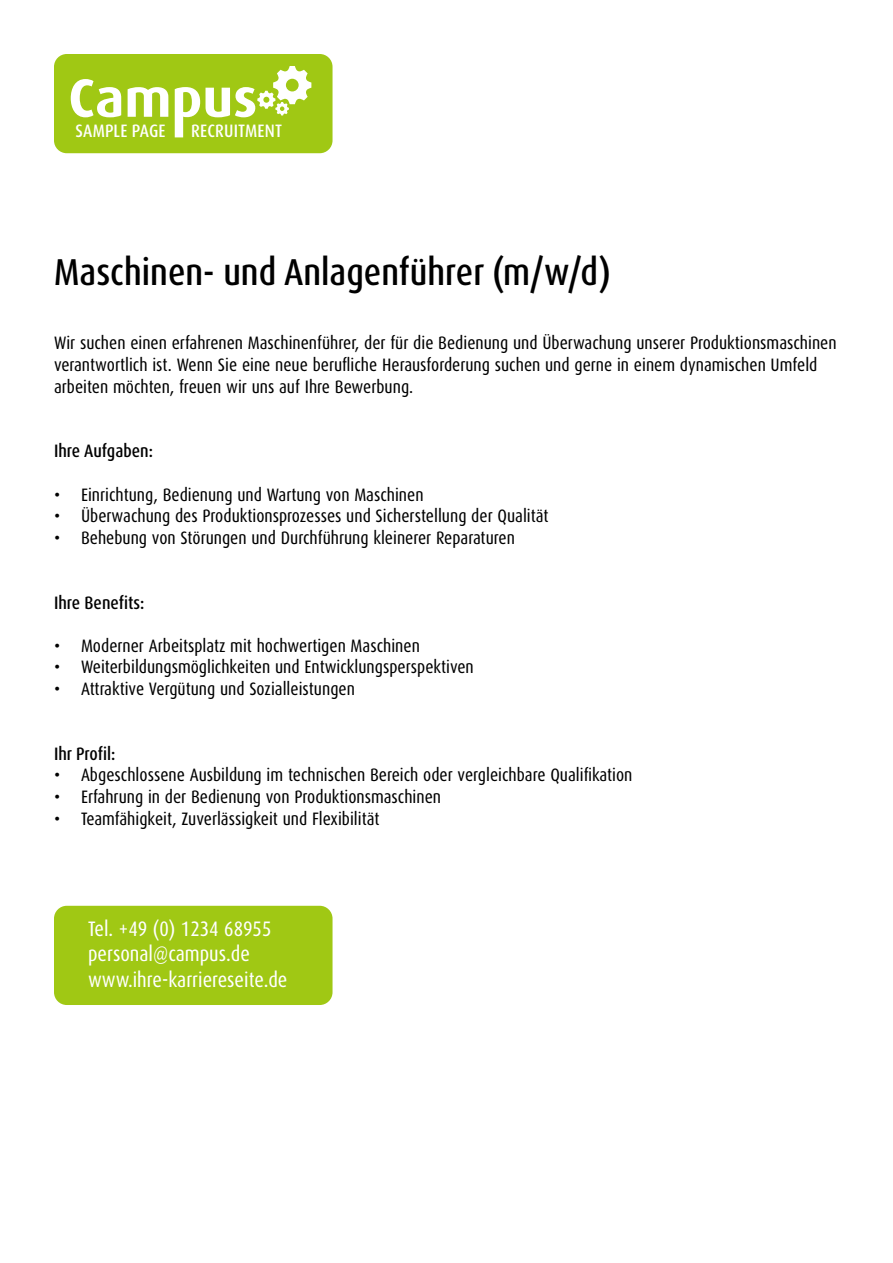
<style>
.page{position:relative;width:893px;height:1263px;background:#fff}
.page>*{position:absolute;margin:0;border:0;box-sizing:border-box;transform-origin:0 0}
.t1{font:500 condensed 37.5px "Dax Pro";color:#000}
.t2{font:21px/25.2px "Dax Condensed";color:#fff}
.t3{font:18px/21.6px "Dax Condensed";color:#000}
.t4{font:500 condensed 18px "Dax Pro";color:#000}
.t5{font:500 condensed 18px "Dax Pro";letter-spacing:.01em;color:#fff}
</style>
<div class="page">
<div style="left:54px;top:906px;width:279px;height:99px;background:#a0c814;border-radius:13px"></div>
<div style="left:54px;top:54px;width:279px;height:99px;background:#a0c814;border-radius:13px"></div>
<svg style="left:71px;top:66px;width:240px;height:71px"></svg>
<p class="t5" style="left:75px;top:119px;width:92px">SAMPLE PAGE</p>
<p class="t5" style="left:191px;top:119px;width:92px">RECRUITMENT</p>
<h1 class="t1" style="left:54px;top:247px;width:558px">Maschinen- und Anlagenführer (m/w/d)</h1>
<p class="t3" style="left:54px;top:333px;width:784px">Wir suchen einen erfahrenen Maschinenführer, der für die Bedienung und Überwachung unserer Produktionsmaschinen verantwortlich ist. Wenn Sie eine neue berufliche Herausforderung suchen und gerne in einem dynamischen Umfeld arbeiten möchten, freuen wir uns auf Ihre Bewerbung.</p>
<p class="t4" style="left:54px;top:440px;width:100px">Ihre Aufgaben:</p>
<p class="t3" style="left:54px;top:484px;width:371px">• Einrichtung, Bedienung und Wartung von Maschinen</p>
<p class="t3" style="left:54px;top:505px;width:496px">• Überwachung des Produktionsprozesses und Sicherstellung der Qualität</p>
<p class="t3" style="left:54px;top:527px;width:462px">• Behebung von Störungen und Durchführung kleinerer Reparaturen</p>
<p class="t4" style="left:54px;top:591px;width:92px">Ihre Benefits:</p>
<p class="t3" style="left:54px;top:635px;width:367px">• Moderner Arbeitsplatz mit hochwertigen Maschinen</p>
<p class="t3" style="left:54px;top:657px;width:421px">• Weiterbildungsmöglichkeiten und Entwicklungsperspektiven</p>
<p class="t3" style="left:54px;top:678px;width:302px">• Attraktive Vergütung und Sozialleistungen</p>
<p class="t4" style="left:54px;top:742px;width:63px">Ihr Profil:</p>
<p class="t3" style="left:54px;top:765px;width:580px">• Abgeschlossene Ausbildung im technischen Bereich oder vergleichbare Qualifikation</p>
<p class="t3" style="left:54px;top:786px;width:389px">• Erfahrung in der Bedienung von Produktionsmaschinen</p>
<p class="t3" style="left:54px;top:808px;width:327px">• Teamfähigkeit, Zuverlässigkeit und Flexibilität</p>
<p class="t2" style="left:88px;top:917px;width:201px">Tel. +49 (0) 1234 68955 personal@campus.de www.ihre-karriereseite.de</p>
</div>
